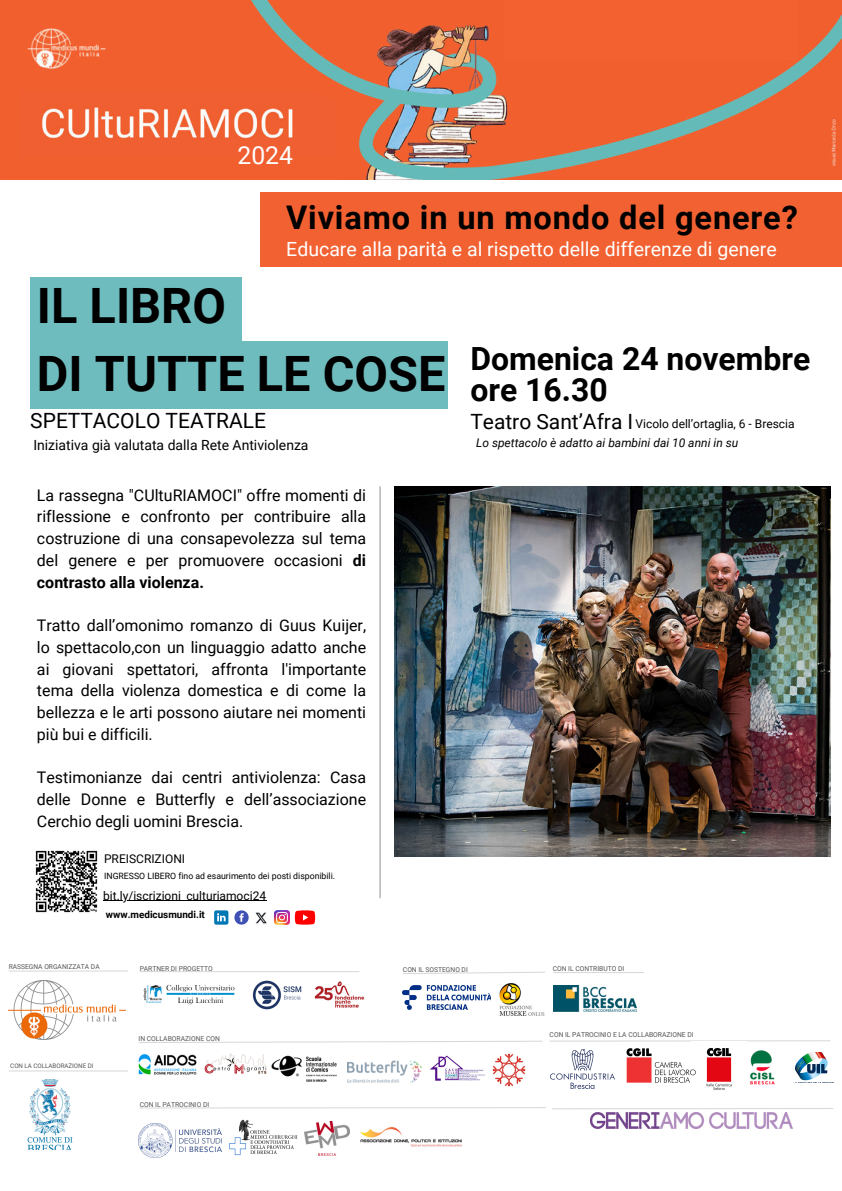
<style>
.page{position:relative;width:842px;height:1191px;background:#fff}
.page>*{position:absolute;margin:0;border:0;box-sizing:border-box;transform-origin:0 0}
.t1{font:700 48.7px/67.8px "Roboto";color:#000}
.t2{font:700 32.5px "Roboto";letter-spacing:.025em;color:#000}
.t3{font:700 31.9px/31.5px "Roboto";color:#000}
.t4{font:24.8px "Roboto";color:#fff}
.t5{font:21px "Roboto";color:#000}
.t6{font:19.5px "Roboto";color:#fff}
.t7{font:16px/21.8px "Roboto";color:#000;text-align:justify}
.t8{font:14px "Roboto";color:#000}
.t9{font:12px "Roboto";color:#000}
.t10{font:italic 12px "Roboto";color:#000}
.t11{font:700 9.9px "Roboto";color:#000}
.t12{font:8.7px "Roboto";color:#000}
.t13{font:6.8px "Roboto";color:#545454}
.t14{font:6.7px "Roboto";color:#545454}
.t15{font:6.2px "Roboto";color:#545454}
.s1{font-weight:700}
</style>
<div class="page">
<img style="left:0;top:0;width:842px;height:179px">
<div style="left:504px;top:0;width:294px;height:59px;background:#f36131"></div>
<img style="left:394px;top:486px;width:437px;height:370px">
<div style="left:260px;top:192px;width:582px;height:75px;background:#f26131"></div>
<div style="left:30px;top:341px;width:417px;height:67px;background:#6ebcbe"></div>
<div style="left:30px;top:277px;width:212px;height:68px;background:#6ebcbe"></div>
<hr style="left:380px;top:486px;width:1px;height:412px;background:#8b8d8e">
<img style="left:35px;top:850px;width:63px;height:63px">
<hr style="left:103px;top:900px;width:163px;height:1px;background:#000">
<svg style="left:234px;top:910px;width:15px;height:14px"></svg>
<img style="left:255px;top:911px;width:20px;height:13px">
<img style="left:275px;top:910px;width:14px;height:14px">
<svg style="left:295px;top:910px;width:20px;height:14px"></svg>
<svg style="left:214px;top:910px;width:14px;height:14px"></svg>
<img style="left:9px;top:980px;width:116px;height:59px">
<hr style="left:9px;top:970px;width:119px;height:1px;background:#d9d9d9">
<img style="left:27px;top:1079px;width:46px;height:70px">
<img style="left:143px;top:984px;width:92px;height:21px">
<img style="left:252px;top:980px;width:50px;height:29px">
<img style="left:315px;top:981px;width:50px;height:26px">
<hr style="left:140px;top:970px;width:219px;height:2px;background:#d9d9d9">
<img style="left:204px;top:1053px;width:57px;height:21px">
<img style="left:430px;top:1055px;width:55px;height:26px">
<img style="left:261px;top:1054px;width:76px;height:28px">
<img style="left:139px;top:1054px;width:58px;height:21px">
<svg style="left:140px;top:1107px;width:406px;height:1px"></svg>
<img style="left:360px;top:1127px;width:102px;height:19px">
<img style="left:304px;top:1121px;width:46px;height:33px">
<img style="left:229px;top:1119px;width:69px;height:36px">
<img style="left:348px;top:1060px;width:75px;height:22px">
<svg style="left:138px;top:1040px;width:693px;height:3px"></svg>
<img style="left:691px;top:1041px;width:55px;height:49px">
<img style="left:551px;top:1049px;width:63px;height:38px">
<img style="left:795px;top:1052px;width:33px;height:29px">
<img style="left:627px;top:1047px;width:69px;height:35px">
<img style="left:739px;top:1045px;width:36px;height:45px">
<hr style="left:552px;top:1107px;width:281px;height:2px;background:#d9d9d9">
<img style="left:590px;top:1112px;width:202px;height:16px">
<img style="left:403px;top:985px;width:88px;height:24px">
<img style="left:499px;top:983px;width:46px;height:33px">
<svg style="left:403px;top:971px;width:142px;height:3px"></svg>
<img style="left:553px;top:985px;width:84px;height:26px">
<hr style="left:553px;top:971px;width:91px;height:1px;background:#d9d9d9">
<img style="left:493px;top:1053px;width:32px;height:33px">
<hr style="left:9px;top:1070px;width:119px;height:1px;background:#d9d9d9">
<img style="left:139px;top:1123px;width:82px;height:34px">
<h4 class="t4" style="left:237px;top:141px;width:57px">2024</h4>
<p class="t2" style="left:286px;top:198px;width:513px">Viviamo in un mondo del genere?</p>
<h1 class="t6" style="left:286px;top:237px;width:492px">Educare alla parità e al rispetto delle differenze di genere</h1>
<h3 class="t1" style="left:37px;top:273px;width:410px">IL LIBRO<br>DI TUTTE LE COSE</h3>
<p class="t3" style="left:470px;top:343px;width:341px">Domenica 24 novembre ore 16.30</p>
<h5 class="t5" style="left:30px;top:409px;width:237px">SPETTACOLO TEATRALE</h5>
<p class="t5" style="left:470px;top:409px;width:164px">Teatro Sant’Afra I</p>
<p class="t8" style="left:33px;top:436px;width:277px">Iniziativa già valutata dalla Rete Antiviolenza</p>
<p class="t7" style="left:37px;top:484px;width:331px">La rassegna "CUltuRIAMOCI" offre momenti di riflessione e confronto per contribuire alla costruzione di una consapevolezza sul tema del genere e per promuovere occasioni <span class="s1">di contrasto alla violenza.</span></p>
<p class="t7" style="left:37px;top:614px;width:331px">Tratto dall’omonimo romanzo di Guus Kuijer, lo spettacolo,con un linguaggio adatto anche ai giovani spettatori, affronta l'importante tema della violenza domestica e di come la bellezza e le arti possono aiutare nei momenti più bui e difficili.</p>
<p class="t7" style="left:37px;top:767px;width:331px">Testimonianze dai centri antiviolenza: Casa delle Donne e Butterfly e dell’associazione Cerchio degli uomini Brescia.</p>
<p class="t9" style="left:635px;top:416px;width:161px">Vicolo dell’ortaglia, 6 - Brescia</p>
<p class="t10" style="left:476px;top:436px;width:264px">Lo spettacolo è adatto ai bambini dai 10 anni in su</p>
<p class="t9" style="left:104px;top:851px;width:83px">PREISCRIZIONI</p>
<p class="t12" style="left:104px;top:871px;width:233px">INGRESSO LIBERO fino ad esaurimento dei posti disponibili.</p>
<p class="t9" style="left:103px;top:888px;width:164px">bit.ly/iscrizioni_culturiamoci24</p>
<p class="t11" style="left:106px;top:908px;width:100px">www.medicusmundi.it</p>
<p class="t14" style="left:9px;top:962px;width:92px">RASSEGNA ORGANIZZATA DA</p>
<p class="t15" style="left:10px;top:1061px;width:85px">CON LA COLLABORAZIONE DI</p>
<p class="t14" style="left:140px;top:965px;width:75px">PARTNER DI PROGETTO</p>
<p class="t13" style="left:139px;top:1034px;width:83px">IN COLLABORAZIONE CON</p>
<p class="t13" style="left:140px;top:1100px;width:71px">CON IL PATROCINIO DI</p>
<p class="t14" style="left:403px;top:966px;width:66px">CON IL SOSTEGNO DI</p>
<p class="t14" style="left:553px;top:965px;width:73px">CON IL CONTRIBUTO DI</p>
<p class="t13" style="left:550px;top:1030px;width:146px">CON IL PATROCINIO E LA COLLABORAZIONE DI</p>
</div>
